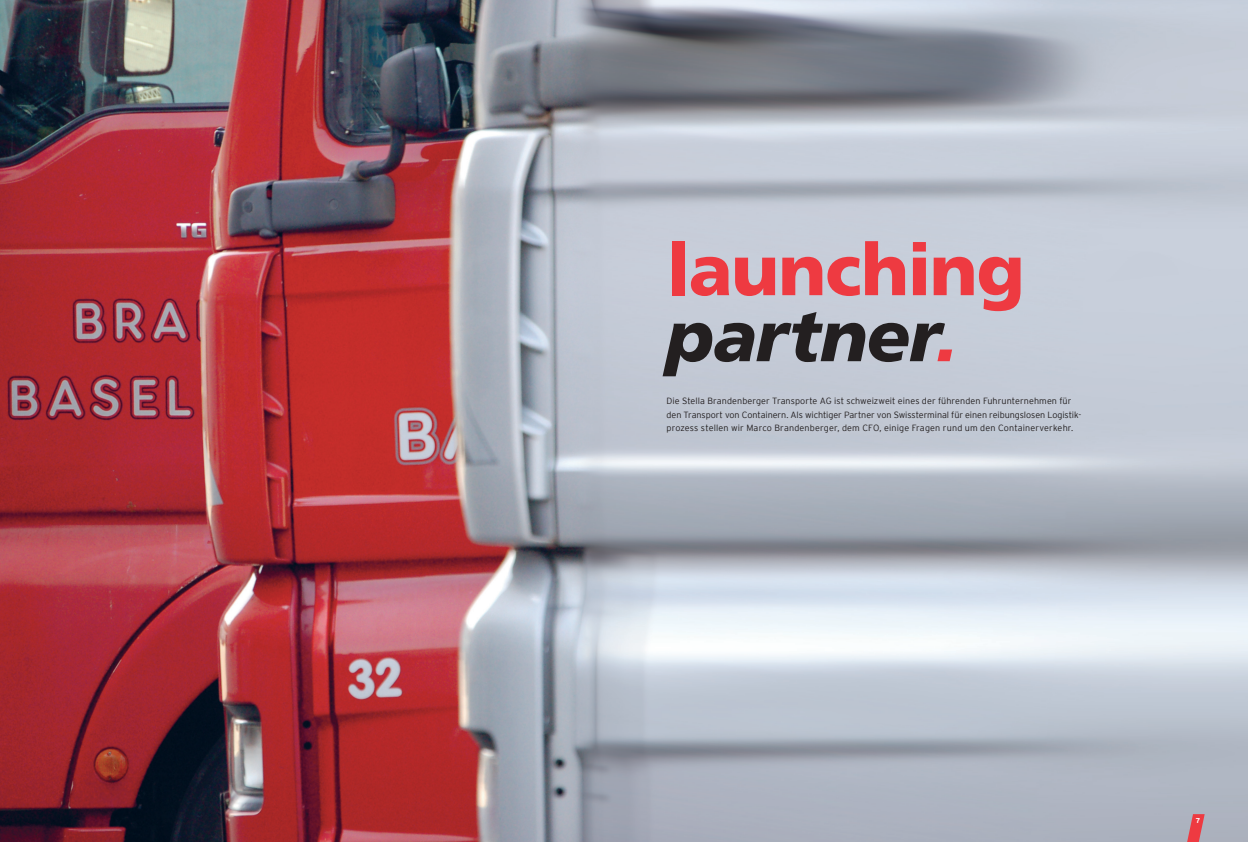
<style>
.page{position:relative;width:1248px;height:842px;background:#fff}
.page>*{position:absolute;margin:0;border:0;box-sizing:border-box;transform-origin:0 0}
.t1{font:900 72px/66px "Frutiger LT";letter-spacing:-.02em;color:#ee3a41}
.t2{font:300 9px/13.5px "Interstate";color:#231f20}
.t3{font:700 7px "Interstate";color:#fff}
.s1{font-style:italic;color:#231f20}
.s2{font-style:italic}
</style>
<div class="page">
<img style="left:0;top:0;width:1247px;height:842px">
<svg style="left:1180px;top:814px;width:24px;height:28px"></svg>
<h1 class="t1" style="left:666px;top:237px;width:360px">launching <span class="s1">partner</span><span class="s2">.</span></h1>
<p class="t2" style="left:666px;top:394px;width:415px">Die Stella Brandenberger Transporte AG ist schweizweit eines der führenden Fuhrunternehmen für den Transport von Containern. Als wichtiger Partner von Swissterminal für einen reibungslosen Logistik&shy;prozess stellen wir Marco Brandenberger, dem CFO, einige Fragen rund um den Containerverkehr.</p>
<p class="t3" style="left:1195px;top:816px;width:6px">7</p>
</div>
